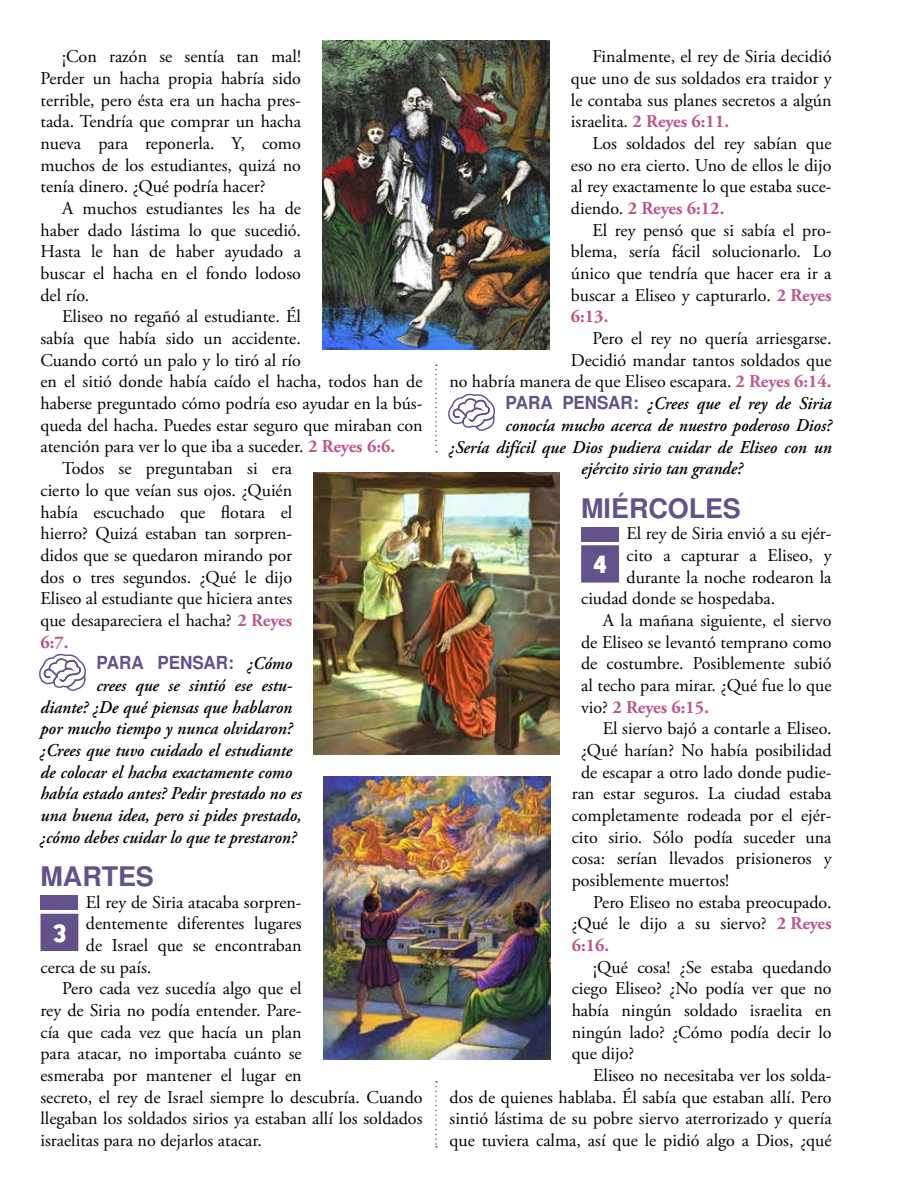
<style>
.page{position:relative;width:918px;height:1188px;background:#fff}
.page>*{position:absolute;margin:0;border:0;box-sizing:border-box;transform-origin:0 0}
.t1{font:700 27px "Nimbus Sans";color:#63528a}
.t2{font:24.3px "Muro";color:#fff;scale:1.11 1}
.t3{font:18px/21.6px "Adobe Garamond Pro";color:#000;text-align:justify}
.t4{font:italic 600 18px/21.6px "Adobe Garamond Pro";color:#000;scale:.95 1}
.t5{font:700 18px "Adobe Garamond Pro";letter-spacing:-.005em;color:#bc558e}
.t6{font:700 18px "Nimbus Sans";color:#63528a;scale:.95 1}
.s1{font-weight:700;color:#bc558e}
.s2{font-family:"Adobe Garamond Pro";font-weight:600;font-style:italic;color:#000}
.s3{font-family:"Nimbus Sans";font-weight:700;font-style:normal;color:#63528a}
.s4{font-weight:400;color:#000}
</style>
<div class="page">
<svg style="left:435px;top:365px;width:2px;height:88px"></svg>
<svg style="left:435px;top:1081px;width:2px;height:67px"></svg>
<svg style="left:39px;top:654px;width:47px;height:37px"></svg>
<div style="left:40px;top:895px;width:38px;height:15px;background:#63528a"></div>
<svg style="left:40px;top:914px;width:38px;height:37px"></svg>
<div style="left:48px;top:921px;width:23px;height:21px;background:#63528a"></div>
<svg style="left:448px;top:394px;width:47px;height:37px"></svg>
<div style="left:581px;top:527px;width:38px;height:14px;background:#63528a"></div>
<svg style="left:581px;top:545px;width:38px;height:38px"></svg>
<div style="left:589px;top:553px;width:22px;height:21px;background:#63528a"></div>
<img style="left:323px;top:41px;width:226px;height:309px">
<img style="left:314px;top:473px;width:246px;height:282px">
<img style="left:323px;top:776px;width:227px;height:283px">
<p class="t3" style="left:40px;top:47px;width:262px;text-indent:22px">¡Con razón se sentía tan mal!<br>Perder un hacha propia habría sido terrible, pero ésta era un hacha pres&shy;tada. Tendría que comprar un hacha nueva para reponerla. Y, como muchos de los estudiantes, quizá no tenía dinero. ¿Qué podría hacer?</p>
<p class="t3" style="left:40px;top:198px;width:262px;text-indent:22px">A muchos estudiantes les ha de haber dado lástima lo que sucedió.<br>Hasta le han de haber ayudado a buscar el hacha en el fondo lodoso del río.</p>
<p class="t3" style="left:62px;top:307px;width:240px">Eliseo no regañó al estudiante. Él</p>
<p class="t3" style="left:40px;top:328px;width:262px">sabía que había sido un accidente.</p>
<p class="t3" style="left:40px;top:350px;width:262px">Cuando cortó un palo y lo tiró al río</p>
<p class="t3" style="left:40px;top:372px;width:384px">en el sitió donde había caído el hacha, todos han de</p>
<p class="t3" style="left:40px;top:393px;width:384px">haberse preguntado cómo podría eso ayudar en la bús-</p>
<p class="t3" style="left:40px;top:415px;width:384px">queda del hacha. Puedes estar seguro que miraban con</p>
<p class="t3" style="left:40px;top:437px;width:356px">atención para ver lo que iba a suceder. <span class="s1">2 Reyes 6:6.</span></p>
<p class="t3" style="left:62px;top:458px;width:232px">Todos se preguntaban si era</p>
<p class="t3" style="left:40px;top:480px;width:253px">cierto lo que veían sus ojos. ¿Quién</p>
<p class="t3" style="left:40px;top:502px;width:253px">había escuchado que flotara el</p>
<p class="t3" style="left:40px;top:523px;width:253px">hierro? Quizá estaban tan sorpren-</p>
<p class="t3" style="left:40px;top:545px;width:253px">didos que se quedaron mirando por</p>
<p class="t3" style="left:40px;top:567px;width:253px">dos o tres segundos. ¿Qué le dijo</p>
<p class="t3" style="left:40px;top:588px;width:253px">Eliseo al estudiante que hiciera antes</p>
<p class="t3" style="left:40px;top:610px;width:253px">que desapareciera el hacha? <span class="s1">2 Reyes</span></p>
<p class="t5" style="left:40px;top:631px;width:30px">6:7.</p>
<p class="t6" style="left:96px;top:650px;width:208px">PARA PENSAR: <span class="s2">¿Cómo</span></p>
<p class="t4" style="left:40px;top:675px;width:276px;text-indent:56px">crees que se sintió ese estu&shy;diante? ¿De qué piensas que hablaron por mucho tiempo y nunca olvidaron? ¿Crees que tuvo cuidado el estudiante de colocar el hacha exactamente como había estado antes? Pedir prestado no es una buena idea, pero si pides prestado, ¿cómo debes cuidar lo que te prestaron?</p>
<h1 class="t1" style="left:40px;top:857px;width:115px">MARTES</h1>
<h2 class="t2" style="left:53px;top:918px;width:14px">3</h2>
<p class="t3" style="left:86px;top:892px;width:217px">El rey de Siria atacaba sorpren-</p>
<p class="t3" style="left:86px;top:914px;width:217px">dentemente diferentes lugares</p>
<p class="t3" style="left:86px;top:935px;width:217px">de Israel que se encontraban</p>
<p class="t3" style="left:40px;top:957px;width:112px">cerca de su país.</p>
<p class="t3" style="left:62px;top:979px;width:241px">Pero cada vez sucedía algo que el</p>
<p class="t3" style="left:40px;top:1000px;width:263px">rey de Siria no podía entender. Pare-</p>
<p class="t3" style="left:40px;top:1022px;width:263px">cía que cada vez que hacía un plan</p>
<p class="t3" style="left:40px;top:1044px;width:263px">para atacar, no importaba cuánto se</p>
<p class="t3" style="left:40px;top:1065px;width:263px">esmeraba por mantener el lugar en</p>
<p class="t3" style="left:40px;top:1087px;width:384px">secreto, el rey de Israel siempre lo descubría. Cuando</p>
<p class="t3" style="left:40px;top:1109px;width:384px">llegaban los soldados sirios ya estaban allí los soldados</p>
<p class="t3" style="left:40px;top:1130px;width:223px">israelitas para no dejarlos atacar.</p>
<p class="t3" style="left:571px;top:46px;width:262px;text-indent:22px">Finalmente, el rey de Siria decidió que uno de sus soldados era traidor y le contaba sus planes secretos a algún israelita. <span class="s1">2 Reyes 6:11.</span></p>
<p class="t3" style="left:571px;top:133px;width:262px;text-indent:22px">Los soldados del rey sabían que eso no era cierto. Uno de ellos le dijo al rey exactamente lo que estaba suce&shy;diendo. <span class="s1">2 Reyes 6:12.</span></p>
<p class="t3" style="left:571px;top:220px;width:262px;text-indent:22px">El rey pensó que si sabía el pro&shy;blema, sería fácil solucionarlo. Lo único que tendría que hacer era ir a buscar a Eliseo y capturarlo. <span class="s1">2 Reyes 6:13.</span></p>
<p class="t3" style="left:593px;top:328px;width:241px">Pero el rey no quería arriesgarse.</p>
<p class="t3" style="left:571px;top:350px;width:262px">Decidió mandar tantos soldados que</p>
<p class="t3" style="left:450px;top:372px;width:384px">no habría manera de que Eliseo escapara. <span class="s1">2 Reyes 6:14.</span></p>
<p class="t4" style="left:506px;top:393px;width:345px"><span class="s3">PARA PENSAR:</span> ¿Crees que el rey de Siria</p>
<p class="t4" style="left:506px;top:415px;width:345px">conocía mucho acerca de nuestro poderoso Dios?</p>
<p class="t4" style="left:450px;top:436px;width:404px">¿Sería difícil que Dios pudiera cuidar de Eliseo con un</p>
<p class="t4" style="left:581px;top:458px;width:172px">ejército sirio tan grande?</p>
<h1 class="t1" style="left:581px;top:489px;width:161px">MIÉRCOLES</h1>
<h2 class="t2" style="left:593px;top:550px;width:14px">4</h2>
<p class="t3" style="left:627px;top:523px;width:207px">El rey de Siria envió a su ejér-</p>
<p class="t3" style="left:627px;top:545px;width:207px">cito a capturar a Eliseo, y</p>
<p class="t3" style="left:627px;top:567px;width:207px">durante la noche rodearon la</p>
<p class="t3" style="left:581px;top:588px;width:196px">ciudad donde se hospedaba.</p>
<p class="t3" style="left:603px;top:610px;width:230px">A la mañana siguiente, el siervo</p>
<p class="t3" style="left:581px;top:632px;width:252px">de Eliseo se levantó temprano como</p>
<p class="t3" style="left:581px;top:653px;width:252px">de costumbre. Posiblemente subió</p>
<p class="t3" style="left:581px;top:675px;width:252px">al techo para mirar. ¿Qué fue lo que</p>
<p class="t5" style="left:581px;top:696px;width:129px"><span class="s4">vio?</span> 2 Reyes 6:15.</p>
<p class="t3" style="left:603px;top:718px;width:230px">El siervo bajó a contarle a Eliseo.</p>
<p class="t3" style="left:581px;top:740px;width:252px">¿Qué harían? No había posibilidad</p>
<p class="t3" style="left:581px;top:762px;width:252px">de escapar a otro lado donde pudie-</p>
<p class="t3" style="left:572px;top:783px;width:261px">ran estar seguros. La ciudad estaba</p>
<p class="t3" style="left:572px;top:805px;width:261px">completamente rodeada por el ejér-</p>
<p class="t3" style="left:572px;top:827px;width:261px">cito sirio. Sólo podía suceder una</p>
<p class="t3" style="left:572px;top:848px;width:261px">cosa: serían llevados prisioneros y</p>
<p class="t3" style="left:572px;top:870px;width:159px">posiblemente muertos!</p>
<p class="t3" style="left:593px;top:892px;width:240px">Pero Eliseo no estaba preocupado.</p>
<p class="t3" style="left:572px;top:913px;width:261px">¿Qué le dijo a su siervo? <span class="s1">2 Reyes</span></p>
<p class="t5" style="left:572px;top:935px;width:39px">6:16.</p>
<p class="t3" style="left:572px;top:957px;width:261px;text-indent:22px">¡Qué cosa! ¿Se estaba quedando ciego Eliseo? ¿No podía ver que no había ningún soldado israelita en ningún lado? ¿Cómo podía decir lo que dijo?</p>
<p class="t3" style="left:450px;top:1065px;width:384px;text-indent:144px">Eliseo no necesitaba ver los solda&shy;dos de quienes hablaba. Él sabía que estaban allí. Pero sintió lástima de su pobre siervo aterrorizado y quería que tuviera calma, así que le pidió algo a Dios, ¿qué</p>
</div>
